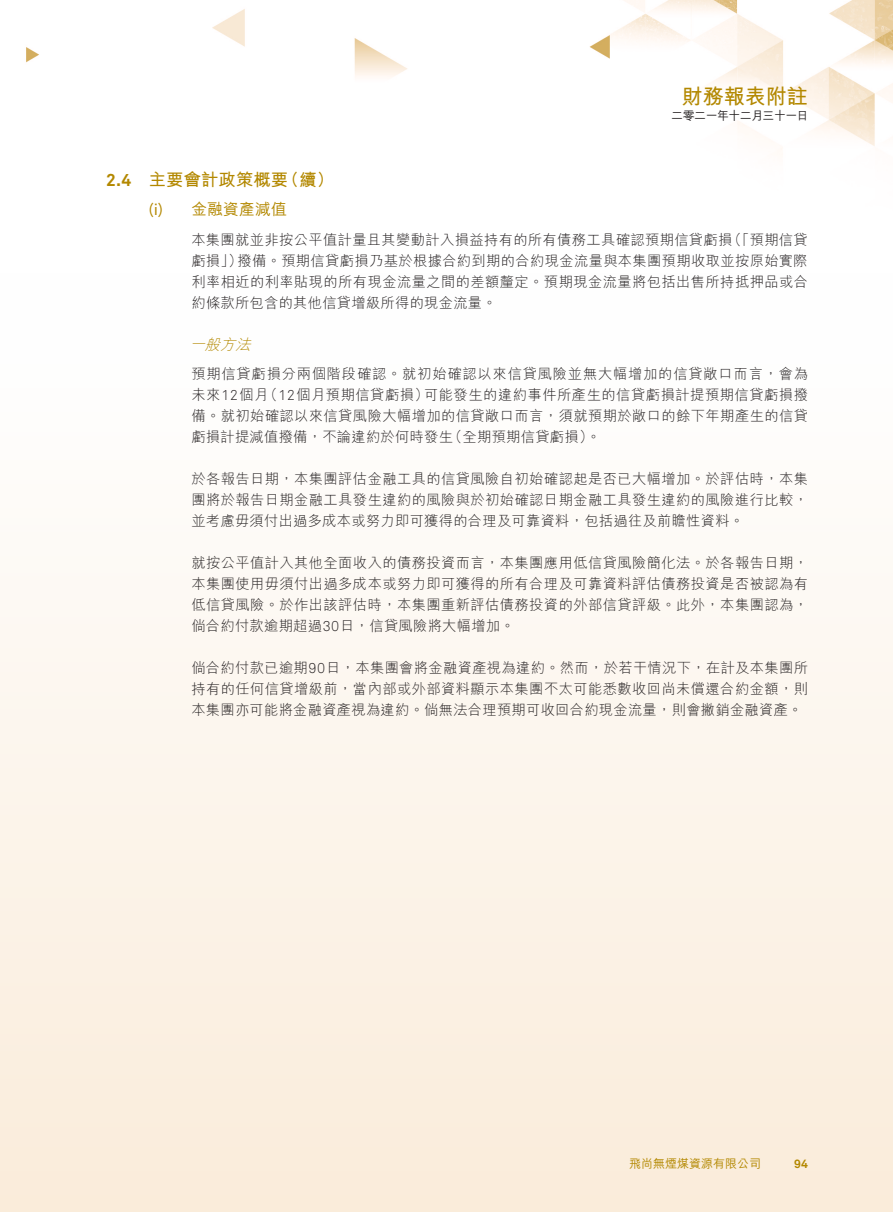
<style>
.page{position:relative;width:893px;height:1212px;background:#fff}
.page>*{position:absolute;margin:0;border:0;box-sizing:border-box;transform-origin:0 0}
.t1{font:700 21px "M Hei HK";color:#b38800}
.t2{font:700 17.25px "M Hei HK";letter-spacing:.01em;color:#b38800}
.t3{font:700 17.25px "Akkurat Pro";color:#b38800}
.t4{font:500 15.75px "M Hei HK";letter-spacing:.015em;color:#b38800}
.t5{font:15.75px "Akkurat Pro";color:#b38800}
.t6{font:italic 300 15px "M Hei HK";color:#b38800}
.t7{font:300 14.25px/21px "M Hei HK";letter-spacing:.025em;color:#231f20;text-align:justify}
.t8{font:300 14.25px/21px "M Hei HK";letter-spacing:.055em;color:#231f20;text-align:right}
.t9{font:500 12px "M Hei HK";letter-spacing:-.045em;color:#231f20}
.t10{font:500 12px "M Hei HK";color:#b38800}
.t11{font:700 12px "Akkurat Pro";color:#b38800}
.s1{font-family:"Akkurat Light Pro";font-weight:400}
</style>
<div class="page">
<div style="left:0;top:242px;width:893px;height:970px;background:linear-gradient(to bottom,#fff,#faecda)"></div>
<img style="left:0;top:0;width:893px;height:273px">
<h1 class="t1" style="left:682px;top:81px;width:127px">財務報表附註</h1>
<p class="t9" style="left:671px;top:107px;width:139px">二零二一年十二月三十一日</p>
<p class="t3" style="left:106px;top:169px;width:27px">2.4</p>
<p class="t2" style="left:149px;top:167px;width:141px">主要會計政策概要</p>
<p class="t2" style="left:282px;top:167px;width:54px">（續(</p>
<p class="t5" style="left:149px;top:200px;width:16px">i( )</p>
<p class="t4" style="left:191px;top:198px;width:97px">金融資產減值</p>
<p class="t7" style="left:237px;top:229px;width:572px;text-indent:-46px">本集團就並非按公平值計量且其變動計入損益持有的所有債務工具確認預期信貸虧損<br>撥備。預期信貸虧損乃基於根據合約到期的合約現金流量與本集團預期收取並按原始實際</p>
<p class="t7" style="left:727px;top:229px;width:82px">（「預期信貸</p>
<p class="t7" style="left:191px;top:250px;width:618px;text-align:left">虧損」）<br>利率相近的利率貼現的所有現金流量之間的差額釐定。預期現金流量將包括出售所持抵押品或合約條款所包含的其他信貸增級所得的現金流量。</p>
<p class="t6" style="left:190px;top:336px;width:66px">一般方法</p>
<p class="t8" style="left:191px;top:363px;width:618px">預期信貸虧損分兩個階段確認。就初始確認以來信貸風險並無大幅增加的信貸敞口而言，會為可能發生的違約事件所產生的信貸虧損計提預期信貸虧損撥</p>
<p class="t7" style="left:264px;top:384px;width:167px">（<span class="s1">12</span>個月預期信貸虧損）</p>
<p class="t7" style="left:191px;top:384px;width:78px">未來<span class="s1">12</span>個月</p>
<p class="t7" style="left:191px;top:405px;width:618px">備。就初始確認以來信貸風險大幅增加的信貸敞口而言，須就預期於敞口的餘下年期產生的信貸</p>
<p class="t7" style="left:448px;top:426px;width:154px">（全期預期信貸虧損。(</p>
<p class="t7" style="left:191px;top:426px;width:263px">虧損計提減值撥備，不論違約於何時發生</p>
<p class="t7" style="left:191px;top:468px;width:618px">於各報告日期，本集團評估金融工具的信貸風險自初始確認起是否已大幅增加。於評估時，本集團將於報告日期金融工具發生違約的風險與於初始確認日期金融工具發生違約的風險進行比較，並考慮毋須付出過多成本或努力即可獲得的合理及可靠資料，包括過往及前瞻性資料。</p>
<p class="t7" style="left:191px;top:552px;width:618px">就按公平值計入其他全面收入的債務投資而言，本集團應用低信貸風險簡化法。於各報告日期，本集團使用毋須付出過多成本或努力即可獲得的所有合理及可靠資料評估債務投資是否被認為有低信貸風險。於作出該評估時，本集團重新評估債務投資的外部信貸評級。此外，本集團認為，倘合約付款逾期超過<span class="s1">30</span>日，信貸風險將大幅增加。</p>
<p class="t7" style="left:191px;top:657px;width:618px">倘合約付款已逾期<span class="s1">90</span>日，本集團會將金融資產視為違約。然而，於若干情況下，在計及本集團所持有的任何信貸增級前，當內部或外部資料顯示本集團不太可能悉數收回尚未償還合約金額，則本集團亦可能將金融資產視為違約。倘無法合理預期可收回合約現金流量，則會撇銷金融資產。</p>
<p class="t10" style="left:629px;top:1155px;width:133px">飛尚無煙煤資源有限公司</p>
<p class="t11" style="left:794px;top:1156px;width:15px">94</p>
</div>
